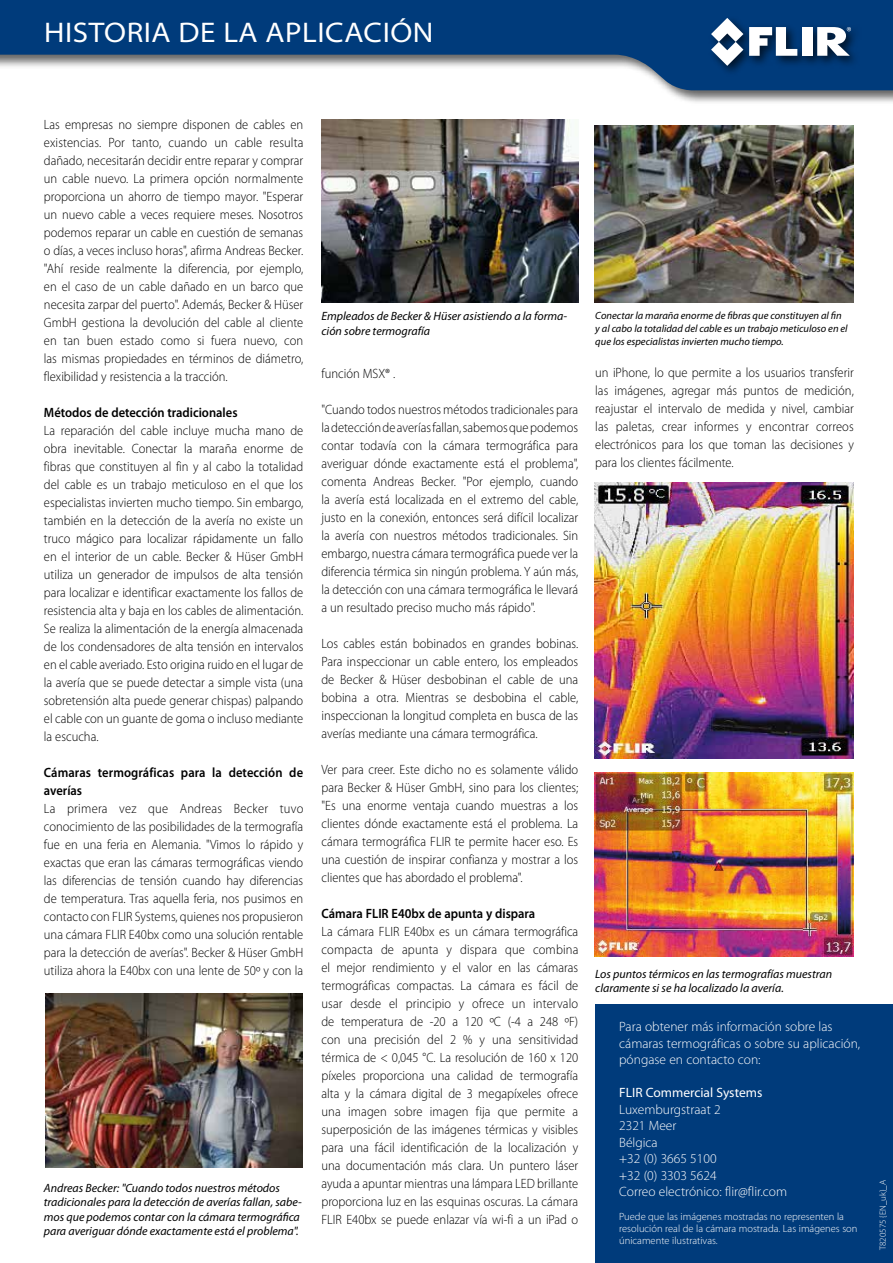
<style>
.page{position:relative;width:893px;height:1263px;background:#fff}
.page>*{position:absolute;margin:0;border:0;box-sizing:border-box;transform-origin:0 0}
.t1{font:semi-expanded 28.5px "Myriad Pro";letter-spacing:.02em;color:#fff}
.t2{font:300 13.5px/18px "Myriad Pro";color:#000;text-align:justify;scale:.93 1}
.t3{font:300 13.5px/16.5px "Myriad Pro";color:#fff}
.t4{font:600 13.5px/18px "Myriad Pro";color:#000;scale:.93 1}
.t5{font:13.5px "Myriad Pro";color:#fff}
.t6{font:italic 12px/14.4px "Myriad Pro";color:#000}
.t7{font:italic 10.5px/12.6px "Myriad Pro";color:#000}
.t8{font:300 10.5px/12px "Myriad Pro";color:#fff}
.t9{font:300 9px "Myriad Pro";color:#fff}
</style>
<div class="page">
<div style="left:0;top:0;width:893px;height:105px;background:#000;opacity:.6"></div>
<svg style="left:0;top:0;width:893px;height:90px;fill:#003b7b"></svg>
<div style="left:708px;top:15px;width:155px;height:62px;background:#000;opacity:.66"></div>
<svg style="left:749px;top:27px;width:48px;height:29px"></svg>
<div style="left:802px;top:27px;width:10px;height:29px;background:#fff"></div>
<svg style="left:711px;top:18px;width:32px;height:48px"></svg>
<svg style="left:817px;top:27px;width:34px;height:29px"></svg>
<img style="left:321px;top:119px;width:257px;height:184px">
<img style="left:45px;top:993px;width:257px;height:174px">
<img style="left:594px;top:125px;width:260px;height:178px">
<img style="left:594px;top:483px;width:260px;height:276px">
<img style="left:594px;top:772px;width:260px;height:184px">
<div style="left:595px;top:1004px;width:298px;height:259px;background:#003b7b"></div>
<h1 class="t1" style="left:44px;top:14px;width:391px">HISTORIA DE LA APLICACIÓN</h1>
<p class="t2" style="left:44px;top:116px;width:280px">Las empresas no siempre disponen de cables en existencias. Por tanto, cuando un cable resulta dañado, necesitarán decidir entre reparar y comprar un cable nuevo. La primera opción normalmente proporciona un ahorro de tiempo mayor. "Esperar un nuevo cable a veces requiere meses. Nosotros podemos reparar un cable en cuestión de semanas o días, a veces incluso horas", afirma Andreas Becker. "Ahí reside realmente la diferencia, por ejemplo, en el caso de un cable dañado en un barco que necesita zarpar del puerto". Además, Becker &amp; Hüser GmbH gestiona la devolución del cable al cliente en tan buen estado como si fuera nuevo, con las mismas propiedades en términos de diámetro, flexibilidad y resistencia a la tracción.</p>
<p class="t4" style="left:44px;top:403px;width:210px">Métodos de detección tradicionales</p>
<p class="t2" style="left:44px;top:421px;width:280px">La reparación del cable incluye mucha mano de obra inevitable. Conectar la maraña enorme de fibras que constituyen al fin y al cabo la totalidad del cable es un trabajo meticuloso en el que los especialistas invierten mucho tiempo. Sin embargo, también en la detección de la avería no existe un truco mágico para localizar rápidamente un fallo en el interior de un cable. Becker &amp; Hüser GmbH utiliza un generador de impulsos de alta tensión para localizar e identificar exactamente los fallos de resistencia alta y baja en los cables de alimentación.<br>Se realiza la alimentación de la energía almacenada de los condensadores de alta tensión en intervalos en el cable averiado. Esto origina ruido en el lugar de la avería que se puede detectar a simple vista (una sobretensión alta puede generar chispas) palpando el cable con un guante de goma o incluso mediante la escucha.</p>
<p class="t4" style="left:44px;top:763px;width:280px">Cámaras termográficas para la detección de averías</p>
<p class="t2" style="left:44px;top:799px;width:280px">La primera vez que Andreas Becker tuvo conocimiento de las posibilidades de la termografía fue en una feria en Alemania. "Vimos lo rápido y exactas que eran las cámaras termográficas viendo las diferencias de tensión cuando hay diferencias de temperatura. Tras aquella feria, nos pusimos en contacto con FLIR Systems, quienes nos propusieron una cámara FLIR E40bx como una solución rentable para la detección de averías". Becker &amp; Hüser GmbH utiliza ahora la E40bx con una lente de 50º y con la</p>
<p class="t6" style="left:44px;top:1180px;width:259px">Andreas Becker: "Cuando todos nuestros métodos tradicionales para la detección de averías fallan, sabe&shy;mos que podemos contar con la cámara termográfica para averiguar dónde exactamente está el problema".</p>
<p class="t6" style="left:322px;top:309px;width:247px">Empleados de Becker &amp; Hüser asistiendo a la forma&shy;ción sobre termografía</p>
<p class="t2" style="left:321px;top:364px;width:81px">función MSX® .</p>
<p class="t2" style="left:321px;top:400px;width:278px">"Cuando todos nuestros métodos tradicionales para la detección de averías fallan, sabemos que podemos contar todavía con la cámara termográfica para averiguar dónde exactamente está el problema", comenta Andreas Becker. "Por ejemplo, cuando la avería está localizada en el extremo del cable, justo en la conexión, entonces será difícil localizar la avería con nuestros métodos tradicionales. Sin embargo, nuestra cámara termográfica puede ver la diferencia térmica sin ningún problema. Y aún más, la detección con una cámara termográfica le llevará a un resultado preciso mucho más rápido".</p>
<p class="t2" style="left:321px;top:634px;width:278px">Los cables están bobinados en grandes bobinas.<br>Para inspeccionar un cable entero, los empleados de Becker &amp; Hüser desbobinan el cable de una bobina a otra. Mientras se desbobina el cable, inspeccionan la longitud completa en busca de las averías mediante una cámara termográfica.</p>
<p class="t2" style="left:321px;top:760px;width:278px">Ver para creer. Este dicho no es solamente válido para Becker &amp; Hüser GmbH, sino para los clientes; "Es una enorme ventaja cuando muestras a los clientes dónde exactamente está el problema. La cámara termográfica FLIR te permite hacer eso. Es una cuestión de inspirar confianza y mostrar a los clientes que has abordado el problema".</p>
<p class="t4" style="left:321px;top:904px;width:231px">Cámara FLIR E40bx de apunta y dispara</p>
<p class="t2" style="left:321px;top:922px;width:278px">La cámara FLIR E40bx es un cámara termográfica compacta de apunta y dispara que combina el mejor rendimiento y el valor en las cámaras termográficas compactas. La cámara es fácil de usar desde el principio y ofrece un intervalo de temperatura de -20 a 120 ºC (-4 a 248 ºF) con una precisión del 2 % y una sensitividad térmica de &lt; 0,045 °C. La resolución de 160 x 120 píxeles proporciona una calidad de termografía alta y la cámara digital de 3 megapíxeles ofrece una imagen sobre imagen fija que permite a superposición de las imágenes térmicas y visibles para una fácil identificación de la localización y una documentación más clara. Un puntero láser ayuda a apuntar mientras una lámpara LED brillante proporciona luz en las esquinas oscuras. La cámara FLIR E40bx se puede enlazar vía wi-fi a un iPad o</p>
<p class="t7" style="left:595px;top:309px;width:254px">Conectar la maraña enorme de fibras que constituyen al fin y al cabo la totalidad del cable es un trabajo meticuloso en el que los especialistas invierten mucho tiempo.</p>
<p class="t2" style="left:595px;top:364px;width:280px">un iPhone, lo que permite a los usuarios transferir las imágenes, agregar más puntos de medición, reajustar el intervalo de medida y nivel, cambiar las paletas, crear informes y encontrar correos electrónicos para los que toman las decisiones y para los clientes fácilmente.</p>
<p class="t6" style="left:595px;top:966px;width:238px">Los puntos térmicos en las termografías muestran claramente si se ha localizado la avería.</p>
<p class="t3" style="left:619px;top:1018px;width:243px">Para obtener más información sobre las cámaras termográficas o sobre su aplicación, póngase en contacto con:</p>
<p class="t5" style="left:619px;top:1084px;width:145px">FLIR Commercial Systems</p>
<p class="t3" style="left:619px;top:1101px;width:169px">Luxemburgstraat 2<br>2321 Meer<br>Bélgica<br>+32 (0) 3665 5100<br>+32 (0) 3303 5624<br>Correo electrónico: flir@flir.com</p>
<p class="t8" style="left:619px;top:1211px;width:240px">Puede que las imágenes mostradas no representen la resolución real de la cámara mostrada. Las imágenes son únicamente ilustrativas.</p>
<p class="t9" style="left:877px;top:1250px;width:72px;rotate:-90deg">T820575 {EN_uk}_A</p>
</div>
